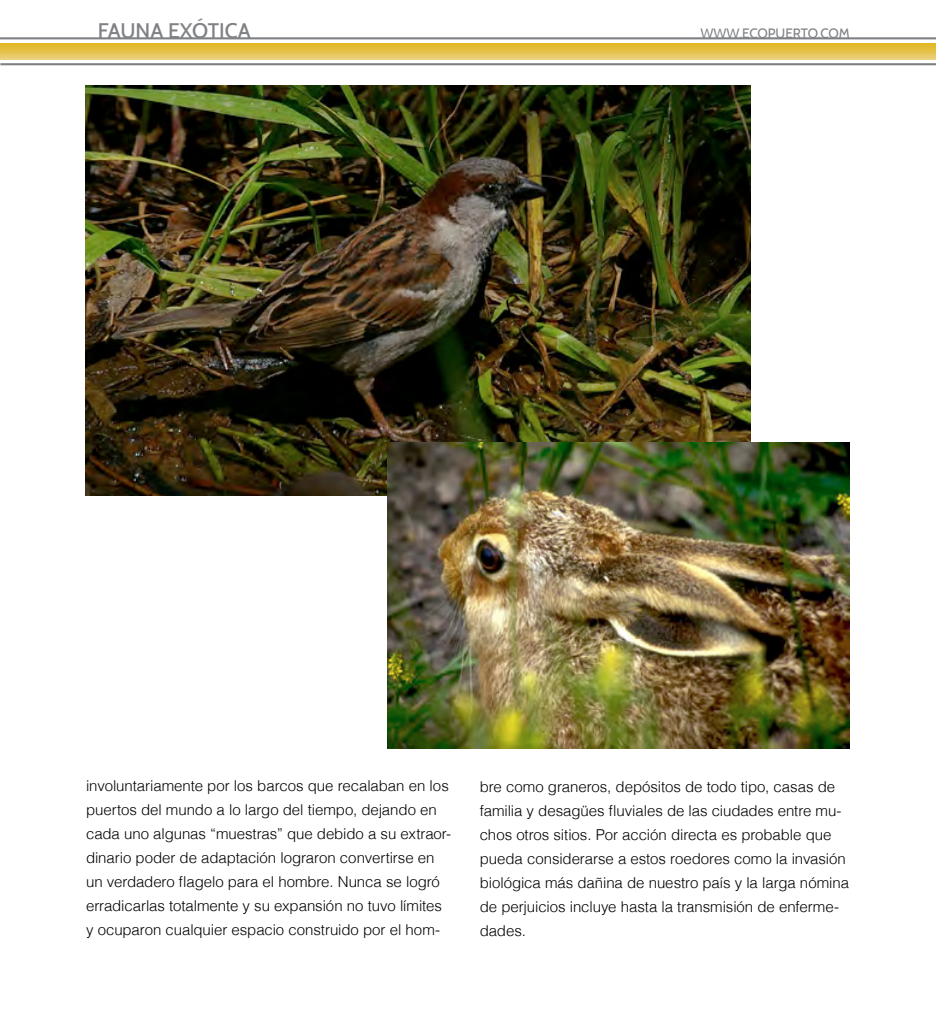
<style>
.page{position:relative;width:936px;height:1021px;background:#fff}
.page>*{position:absolute;margin:0;border:0;box-sizing:border-box;transform-origin:0 0}
.t1{font:500 21px "Cabin";color:#808184}
.t2{font:300 15px/24px "Helvetica";letter-spacing:-.005em;color:#000}
.t3{font:13.5px "Cabin";letter-spacing:-.005em;color:#808184}
</style>
<div class="page">
<svg style="left:0;top:43px;width:935px;height:17px;background:#e6c24e"></svg>
<hr style="left:0;top:37px;width:935px;height:2px;background:#808184">
<hr style="left:0;top:63px;width:935px;height:2px;background:#808184">
<img style="left:85px;top:85px;width:665px;height:410px">
<img style="left:387px;top:442px;width:462px;height:306px">
<p class="t1" style="left:98px;top:17px;width:154px">FAUNA EXÓTICA</p>
<p class="t3" style="left:700px;top:25px;width:151px">WWW.ECOPUERTO.COM</p>
<p class="t2" style="left:86px;top:774px;width:367px">involuntariamente por los barcos que recalaban en los puertos del mundo a lo largo del tiempo, dejando en cada uno algunas “muestras” que debido a su extraor&shy;dinario poder de adaptación lograron convertirse en un verdadero flagelo para el hombre. Nunca se logró erradicarlas totalmente y su expansión no tuvo límites y ocuparon cualquier espacio construido por el hom-</p>
<p class="t2" style="left:479px;top:774px;width:370px">bre como graneros, depósitos de todo tipo, casas de familia y desagües fluviales de las ciudades entre mu&shy;chos otros sitios. Por acción directa es probable que pueda considerarse a estos roedores como la invasión biológica más dañina de nuestro país y la larga nómina de perjuicios incluye hasta la transmisión de enferme&shy;dades.</p>
</div>
